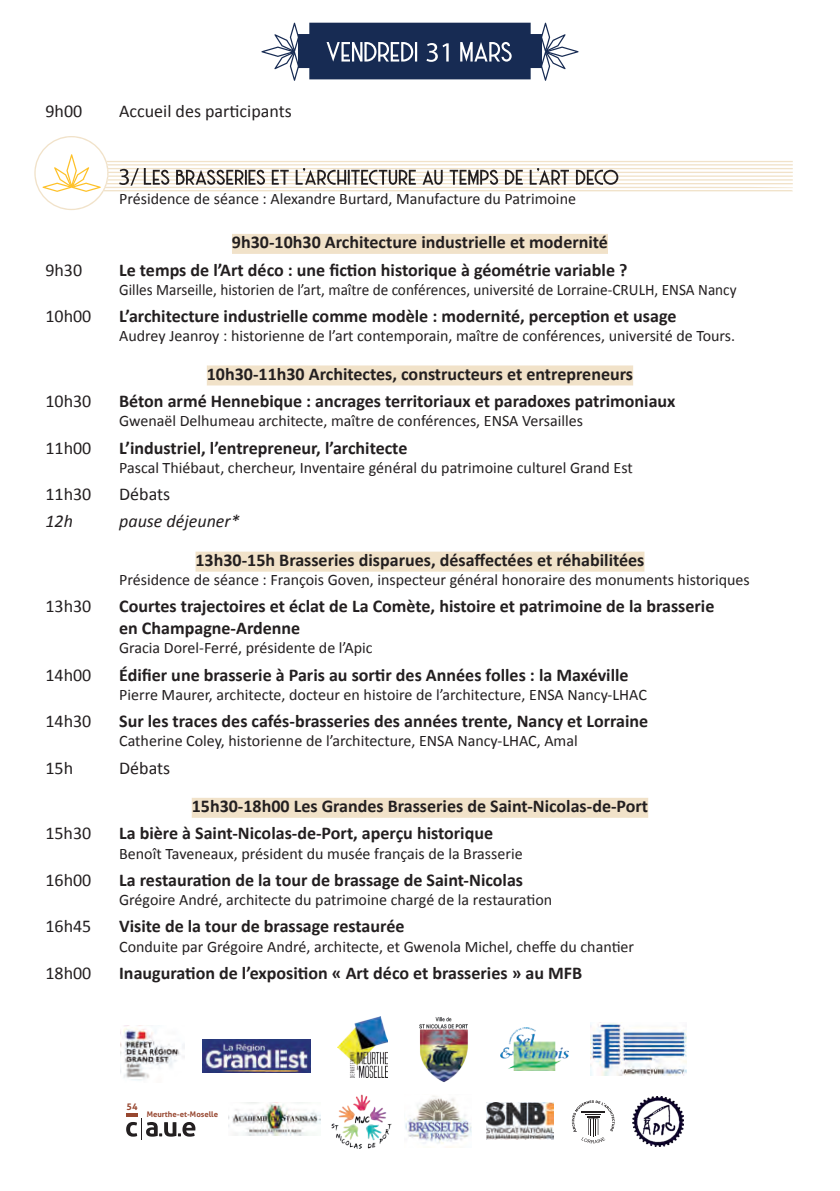
<style>
.page{position:relative;width:840px;height:1191px;background:#fff}
.page>*{position:absolute;margin:0;border:0;box-sizing:border-box;transform-origin:0 0}
.t1{font:700 18px/21.6px "Calibri";color:#231f20}
.t2{font:18px "Calibri";color:#231f20}
.t3{font:italic 18px "Calibri";color:#231f20}
.t4{font:16px "Calibri";color:#231f20}
.t5{font:16px "Calibri";color:#231f20;scale:.95 1}
.t6{font:700 9.2px "Aller";color:#974730}
.t7{font:700 7.8px "Aller";color:#974730}
</style>
<div class="page">
<div style="left:232px;top:234px;width:375px;height:20px;background:#f1e2c9"></div>
<div style="left:207px;top:365px;width:425px;height:20px;background:#f1e2c9"></div>
<div style="left:195px;top:551px;width:449px;height:20px;background:#f1e2c9"></div>
<div style="left:192px;top:798px;width:456px;height:20px;background:#f1e2c9"></div>
<svg style="left:34px;top:136px;width:758px;height:74px"></svg>
<img style="left:419px;top:1017px;width:49px;height:65px">
<img style="left:337px;top:1016px;width:50px;height:61px">
<img style="left:120px;top:1026px;width:64px;height:55px">
<img style="left:202px;top:1039px;width:108px;height:33px">
<svg style="left:126px;top:1113px;width:69px;height:26px"></svg>
<img style="left:228px;top:1102px;width:92px;height:33px">
<img style="left:590px;top:1022px;width:96px;height:53px">
<img style="left:500px;top:1027px;width:68px;height:43px">
<img style="left:331px;top:1094px;width:61px;height:54px">
<img style="left:405px;top:1095px;width:66px;height:52px">
<svg style="left:571px;top:1100px;width:43px;height:43px"></svg>
<img style="left:632px;top:1096px;width:51px;height:50px">
<img style="left:486px;top:1102px;width:67px;height:37px">
<svg style="left:261px;top:23px;width:317px;height:58px"></svg>
<p class="t2" style="left:45px;top:100px;width:38px">9h00</p>
<p class="t2" style="left:119px;top:100px;width:174px">Accueil des participants</p>
<p class="t4" style="left:119px;top:188px;width:458px">Présidence de séance : Alexandre Burtard, Manufacture du Patrimoine</p>
<p class="t1" style="left:232px;top:231px;width:377px">9h30-10h30 Architecture industrielle et modernité</p>
<p class="t2" style="left:45px;top:258px;width:38px">9h30</p>
<p class="t1" style="left:119px;top:259px;width:509px">Le temps de l’Art déco : une fiction historique à géométrie variable ?</p>
<p class="t5" style="left:119px;top:279px;width:651px">Gilles Marseille, historien de l’art, maître de conférences, université de Lorraine-CRULH, ENSA Nancy</p>
<p class="t2" style="left:45px;top:305px;width:47px">10h00</p>
<p class="t1" style="left:119px;top:305px;width:558px">L’architecture industrielle comme modèle : modernité, perception et usage</p>
<p class="t4" style="left:119px;top:326px;width:617px">Audrey Jeanroy : historienne de l’art contemporain, maître de conférences, université de Tours.</p>
<p class="t1" style="left:207px;top:363px;width:427px">10h30-11h30 Architectes, constructeurs et entrepreneurs</p>
<p class="t2" style="left:45px;top:390px;width:47px">10h30</p>
<p class="t1" style="left:119px;top:390px;width:557px">Béton armé Hennebique : ancrages territoriaux et paradoxes patrimoniaux</p>
<p class="t4" style="left:119px;top:411px;width:465px">Gwenaël Delhumeau architecte, maître de conférences, ENSA Versailles</p>
<p class="t2" style="left:45px;top:436px;width:47px">11h00</p>
<p class="t1" style="left:119px;top:437px;width:289px">L’industriel, l’entrepreneur, l’architecte</p>
<p class="t4" style="left:119px;top:457px;width:515px">Pascal Thiébaut, chercheur, Inventaire général du patrimoine culturel Grand Est</p>
<p class="t2" style="left:45px;top:483px;width:47px">11h30</p>
<p class="t2" style="left:119px;top:483px;width:53px">Débats</p>
<p class="t3" style="left:45px;top:509px;width:29px">12h</p>
<p class="t3" style="left:119px;top:509px;width:122px">pause déjeuner*</p>
<p class="t1" style="left:195px;top:549px;width:450px">13h30-15h Brasseries disparues, désaffectées et réhabilitées</p>
<p class="t4" style="left:119px;top:570px;width:631px">Présidence de séance : François Goven, inspecteur général honoraire des monuments historiques</p>
<p class="t2" style="left:45px;top:595px;width:47px">13h30</p>
<p class="t1" style="left:119px;top:595px;width:596px">Courtes trajectoires et éclat de La Comète, histoire et patrimoine de la brasserie en Champagne-Ardenne</p>
<p class="t4" style="left:119px;top:638px;width:255px">Gracia Dorel-Ferré, présidente de l’Apic</p>
<p class="t2" style="left:45px;top:663px;width:47px">14h00</p>
<p class="t1" style="left:119px;top:664px;width:510px">Édifier une brasserie à Paris au sortir des Années folles : la Maxéville</p>
<p class="t4" style="left:119px;top:684px;width:529px">Pierre Maurer, architecte, docteur en histoire de l’architecture, ENSA Nancy-LHAC</p>
<p class="t2" style="left:45px;top:709px;width:47px">14h30</p>
<p class="t1" style="left:119px;top:710px;width:530px">Sur les traces des cafés-brasseries des années trente, Nancy et Lorraine</p>
<p class="t4" style="left:119px;top:731px;width:460px">Catherine Coley, historienne de l’architecture, ENSA Nancy-LHAC, Amal</p>
<p class="t2" style="left:45px;top:756px;width:29px">15h</p>
<p class="t2" style="left:119px;top:756px;width:53px">Débats</p>
<p class="t1" style="left:192px;top:795px;width:457px">15h30-18h00 Les Grandes Brasseries de Saint-Nicolas-de-Port</p>
<p class="t2" style="left:45px;top:822px;width:47px">15h30</p>
<p class="t1" style="left:119px;top:822px;width:375px">La bière à Saint-Nicolas-de-Port, aperçu historique</p>
<p class="t4" style="left:119px;top:843px;width:405px">Benoît Taveneaux, président du musée français de la Brasserie</p>
<p class="t2" style="left:45px;top:868px;width:47px">16h00</p>
<p class="t1" style="left:119px;top:869px;width:405px">La restauration de la tour de brassage de Saint-Nicolas</p>
<p class="t4" style="left:119px;top:889px;width:434px">Grégoire André, architecte du patrimoine chargé de la restauration</p>
<p class="t2" style="left:45px;top:915px;width:47px">16h45</p>
<p class="t1" style="left:119px;top:915px;width:287px">Visite de la tour de brassage restaurée</p>
<p class="t4" style="left:119px;top:936px;width:516px">Conduite par Grégoire André, architecte, et Gwenola Michel, cheffe du chantier</p>
<p class="t2" style="left:45px;top:961px;width:47px">18h00</p>
<p class="t1" style="left:119px;top:962px;width:464px">Inauguration de l’exposition « Art déco et brasseries » au MFB</p>
<p class="t6" style="left:126px;top:1101px;width:13px">54</p>
<p class="t7" style="left:147px;top:1109px;width:73px">Meurthe-et-Moselle</p>
</div>
